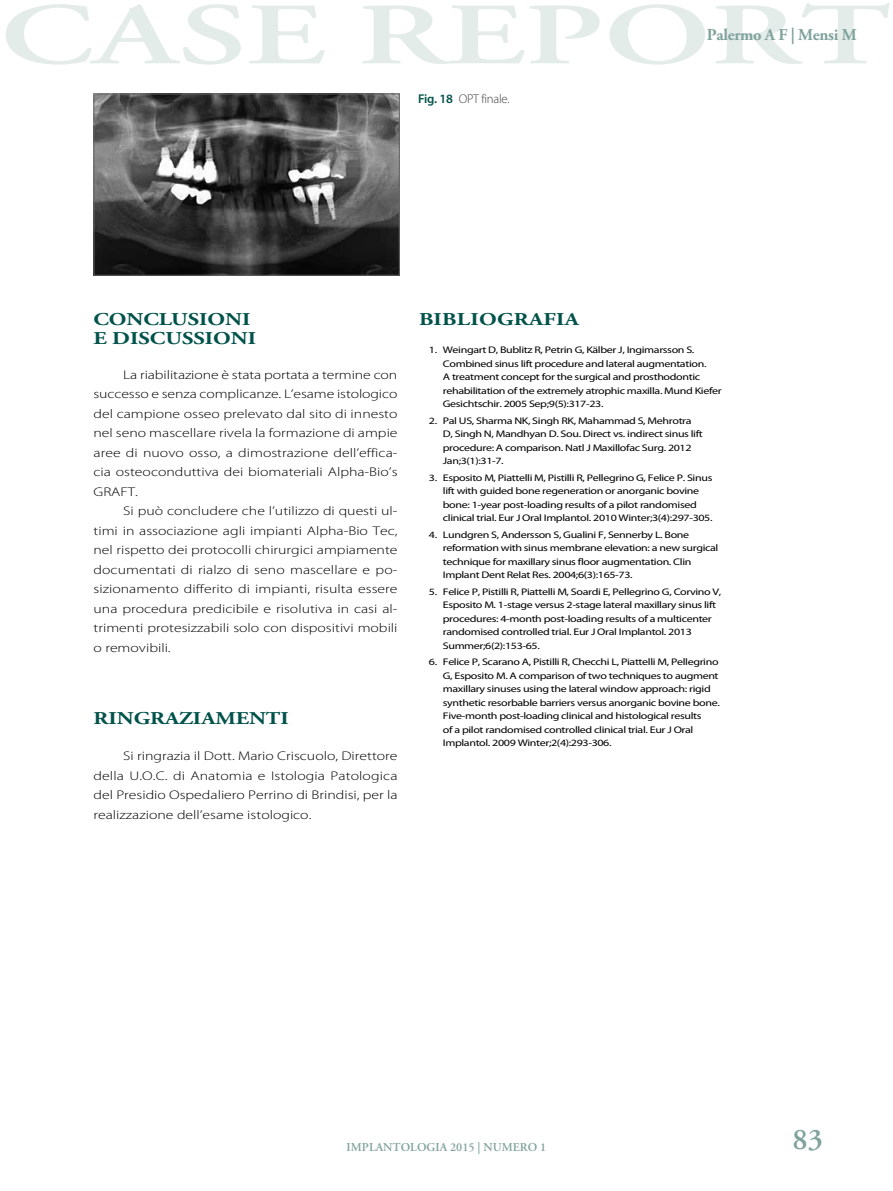
<style>
.page{position:relative;width:893px;height:1191px;background:#fff}
.page>*{position:absolute;margin:0;border:0;box-sizing:border-box;transform-origin:0 0}
.t1{font:600 87.15px "Adobe Garamond Pro";color:#e4ecea;scale:1.55 1}
.t2{font:600 30px "Adobe Garamond Pro";color:#80a29c}
.t3{font:700 18px/19.5px "Adobe Garamond Pro";color:#00524a;scale:1.25 1}
.t4{font:700 16.5px "Adobe Garamond Pro";letter-spacing:-.02em;color:#80a29c}
.t5{font:300 12.75px "Myriad Pro";letter-spacing:-.02em;color:#3e3d40}
.t6{font:300 12.6px/19.5px "Myriad Pro";color:#000;text-align:justify;scale:1.25 1}
.t7{font:600 12px "Adobe Garamond Pro";color:#80a29c}
.t8{font:9.6px/13.5px "Myriad Pro";letter-spacing:-.03em;color:#000;scale:1.25 1}
.s1{font-weight:600;color:#00524a}
</style>
<div class="page">
<img style="left:96px;top:96px;width:302px;height:178px">
<div style="left:94px;top:94px;width:306px;height:182px;border:1px solid #646567"></div>
<h1 class="t1" style="left:0;top:-15px;width:577px">CASE REPORT</h1>
<h3 class="t4" style="left:707px;top:25px;width:151px">Palermo A F | Mensi M</h3>
<h3 class="t5" style="left:418px;top:91px;width:93px"><span class="s1">Fig. 18</span> OPT finale.</h3>
<h3 class="t3" style="left:94px;top:309px;width:131px">CONCLUSIONI<br>E DISCUSSIONI</h3>
<p class="t6" style="left:94px;top:364px;width:245px;text-indent:30px">La riabilitazione è stata portata a termine con successo e senza complicanze. L’esame istologico del campione osseo prelevato dal sito di innesto nel seno mascellare rivela la formazione di ampie aree di nuovo osso, a dimostrazione dell’effica&shy;cia osteoconduttiva dei biomateriali Alpha-Bio’s GRAFT.</p>
<p class="t6" style="left:94px;top:501px;width:245px;text-indent:30px">Si può concludere che l’utilizzo di questi ul&shy;timi in associazione agli impianti Alpha-Bio Tec, nel rispetto dei protocolli chirurgici ampiamente documentati di rialzo di seno mascellare e po&shy;sizionamento differito di impianti, risulta essere una procedura predicibile e risolutiva in casi al&shy;trimenti protesizzabili solo con dispositivi mobili o removibili.</p>
<h3 class="t3" style="left:94px;top:708px;width:158px">RINGRAZIAMENTI</h3>
<h3 class="t6" style="left:94px;top:746px;width:245px;text-indent:30px">Si ringrazia il Dott. Mario Criscuolo, Direttore della U.O.C. di Anatomia e Istologia Patologica del Presidio Ospedaliero Perrino di Brindisi, per la realizzazione dell’esame istologico.</h3>
<h3 class="t3" style="left:419px;top:309px;width:129px">BIBLIOGRAFIA</h3>
<p class="t8" style="left:443px;top:343px;width:225px;text-indent:-14px">1. Weingart D, Bublitz R, Petrin G, Kälber J, Ingimarsson S.<br>Combined sinus lift procedure and lateral augmentation.<br>A treatment concept for the surgical and prosthodontic rehabilitation of the extremely atrophic maxilla. Mund Kiefer Gesichtschir. 2005 Sep;9(5):317-23.</p>
<p class="t8" style="left:443px;top:413px;width:209px;text-indent:-14px">2. Pal US, Sharma NK, Singh RK, Mahammad S, Mehrotra D, Singh N, Mandhyan D. Sou. Direct vs. indirect sinus lift procedure: A comparison. Natl J Maxillofac Surg. 2012<br>Jan;3(1):31-7.</p>
<p class="t8" style="left:443px;top:470px;width:217px;text-indent:-14px">3. Esposito M, Piattelli M, Pistilli R, Pellegrino G, Felice P. Sinus lift with guided bone regeneration or anorganic bovine bone: 1-year post-loading results of a pilot randomised clinical trial. Eur J Oral Implantol. 2010 Winter;3(4):297-305.</p>
<p class="t8" style="left:443px;top:527px;width:222px;text-indent:-14px">4. Lundgren S, Andersson S, Gualini F, Sennerby L. Bone reformation with sinus membrane elevation: a new surgical technique for maxillary sinus floor augmentation. Clin Implant Dent Relat Res. 2004;6(3):165-73.</p>
<p class="t8" style="left:443px;top:584px;width:224px;text-indent:-14px">5. Felice P, Pistilli R, Piattelli M, Soardi E, Pellegrino G, Corvino V, Esposito M. 1-stage versus 2-stage lateral maxillary sinus lift procedures: 4-month post-loading results of a multicenter randomised controlled trial. Eur J Oral Implantol. 2013<br>Summer;6(2):153-65.</p>
<p class="t8" style="left:443px;top:655px;width:223px;text-indent:-14px">6. Felice P, Scarano A, Pistilli R, Checchi L, Piattelli M, Pellegrino G, Esposito M. A comparison of two techniques to augment maxillary sinuses using the lateral window approach: rigid synthetic resorbable barriers versus anorganic bovine bone.<br>Five-month post-loading clinical and histological results<br>of a pilot randomised controlled clinical trial. Eur J Oral Implantol. 2009 Winter;2(4):293-306.</p>
<p class="t7" style="left:347px;top:1140px;width:201px">IMPLANTOLOGIA 2015 | NUMERO 1</p>
<h2 class="t2" style="left:793px;top:1122px;width:32px">83</h2>
</div>
